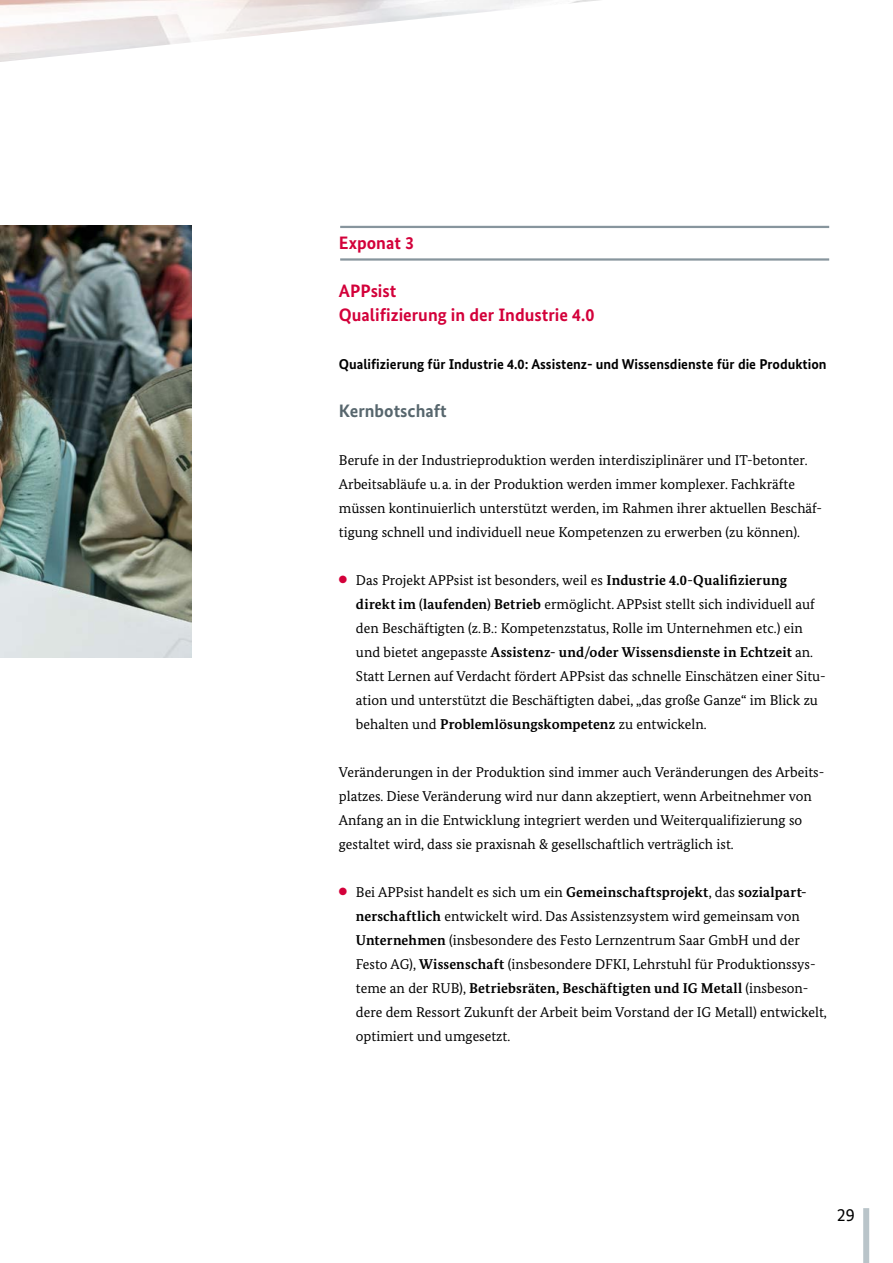
<style>
.page{position:relative;width:893px;height:1263px;background:#fff}
.page>*{position:absolute;margin:0;border:0;box-sizing:border-box;transform-origin:0 0}
.t1{font:700 18px/24px "Bundes Sans";color:#d3003a}
.t2{font:700 18px "Bundes Sans";color:#57666d}
.t3{font:18px "Bundes Sans";color:#000}
.t4{font:14.25px/24px "Bundes Serif";color:#000}
.t5{font:700 14.25px "Bundes Sans";color:#000}
.s1{color:#d3003a}
.s2{font-weight:700}
</style>
<div class="page">
<div style="left:863px;top:1208px;width:6px;height:55px;background:#b9c4c9"></div>
<img style="left:0;top:226px;width:191px;height:432px">
<hr style="left:340px;top:226px;width:489px;height:2px;background:#87959d">
<hr style="left:340px;top:258px;width:489px;height:3px;background:#87959d">
<p class="t1" style="left:339px;top:230px;width:77px">Exponat 3</p>
<p class="t1" style="left:339px;top:278px;width:257px">APPsist<br>Qualifizierung in der Industrie 4.0</p>
<p class="t5" style="left:339px;top:355px;width:489px">Qualifizierung für Industrie 4.0: Assistenz- und Wissensdienste für die Produktion</p>
<p class="t2" style="left:339px;top:399px;width:109px">Kernbotschaft</p>
<p class="t4" style="left:339px;top:448px;width:485px">Berufe in der Industrieproduktion werden interdisziplinärer und IT-betonter.<br>Arbeitsabläufe u.a. in der Produktion werden immer komplexer. Fachkräfte müssen kontinuierlich unterstützt werden, im Rahmen ihrer aktuellen Beschäf&shy;tigung schnell und individuell neue Kompetenzen zu erwerben (zu können).</p>
<p class="t4" style="left:356px;top:568px;width:471px;text-indent:-17px"><span class="s1">●</span> Das Projekt APPsist ist besonders, weil es <span class="s2">Industrie 4.0-Qualifizierung direkt im (laufenden) Betrieb</span> ermöglicht. APPsist stellt sich individuell auf den Beschäftigten (z.B.: Kompetenzstatus, Rolle im Unternehmen etc.) ein und bietet angepasste <span class="s2">Assistenz- und/oder Wissensdienste in Echtzeit</span> an.<br>Statt Lernen auf Verdacht fördert APPsist das schnelle Einschätzen einer Situ&shy;ation und unterstützt die Beschäftigten dabei, „das große Ganze“ im Blick zu behalten und <span class="s2">Problemlösungskompetenz</span> zu entwickeln.</p>
<p class="t4" style="left:339px;top:760px;width:487px">Veränderungen in der Produktion sind immer auch Veränderungen des Arbeits&shy;platzes. Diese Veränderung wird nur dann akzeptiert, wenn Arbeitnehmer von Anfang an in die Entwicklung integriert werden und Weiterqualifizierung so gestaltet wird, dass sie praxisnah &amp; gesellschaftlich verträglich ist.</p>
<p class="t4" style="left:356px;top:880px;width:472px;text-indent:-17px"><span class="s1">●</span> Bei APPsist handelt es sich um ein <span class="s2">Gemeinschaftsprojekt</span>, das <span class="s2">sozialpart&shy;nerschaftlich</span> entwickelt wird. Das Assistenzsystem wird gemeinsam von <span class="s2">Unternehmen</span> (insbesondere des Festo Lernzentrum Saar GmbH und der Festo AG), <span class="s2">Wissenschaft</span> (insbesondere DFKI, Lehrstuhl für Produktionssys&shy;teme an der RUB), <span class="s2">Betriebsräten, Beschäftigten und IG Metall</span> (insbeson&shy;dere dem Ressort Zukunft der Arbeit beim Vorstand der IG Metall) entwickelt, optimiert und umgesetzt.</p>
<p class="t3" style="left:837px;top:1203px;width:19px">29</p>
</div>
